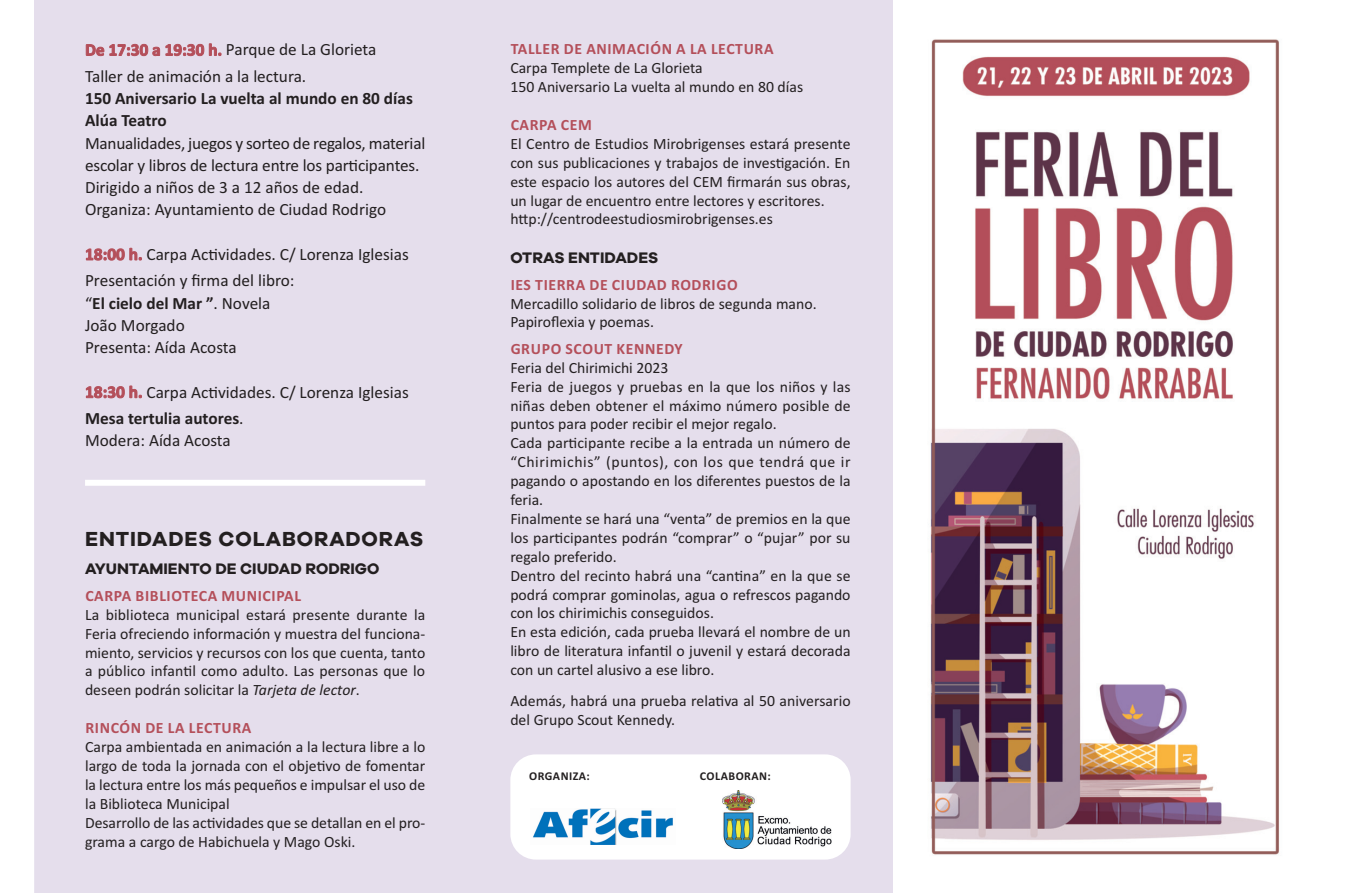
<style>
.page{position:relative;width:1361px;height:893px;background:#fff}
.page>*{position:absolute;margin:0;border:0;box-sizing:border-box;transform-origin:0 0}
.t1{font:700 21px "Galano Grotesque";letter-spacing:.04em;color:#231f20}
.t2{font:17.25px/22.2px "Calibri";color:#231f20}
.t3{font:700 17.25px/22.2px "Calibri";color:#231f20}
.t4{font:15.75px/18.9px "Calibri";color:#231f20}
.t5{font:700 15.75px "Calibri";letter-spacing:.04em;color:#b44f5a}
.t6{font:700 15.75px "Galano Grotesque";color:#231f20}
.t7{font:700 12px "Calibri";letter-spacing:.04em;color:#231f20}
.s1{font-weight:700;color:#b44f5a}
.s2{font-weight:700}
.s3{font-style:italic}
</style>
<div class="page">
<div style="left:34px;top:0;width:859px;height:893px;background:#e5deec"></div>
<img style="left:930px;top:39px;width:349px;height:816px">
<div style="left:85px;top:480px;width:340px;height:6px;background:#fff"></div>
<div style="left:510px;top:754px;width:340px;height:105px;background:#fff;border-radius:26px"></div>
<img style="left:722px;top:790px;width:109px;height:59px">
<img style="left:533px;top:809px;width:140px;height:35px">
<p class="t2" style="left:85px;top:38px;width:293px;line-height:26.5px"><span class="s1">De 17:30 a 19:30 h.</span> Parque de La Glorieta<br>Taller de animación a la lectura.</p>
<p class="t3" style="left:85px;top:89px;width:329px">150 Aniversario La vuelta al mundo en 80 días<br>Alúa Teatro</p>
<p class="t2" style="left:85px;top:133px;width:342px">Manualidades, juegos y sorteo de regalos, material escolar y libros de lectura entre los participantes.<br>Dirigido a niños de 3 a 12 años de edad.<br>Organiza: Ayuntamiento de Ciudad Rodrigo</p>
<p class="t2" style="left:85px;top:242px;width:325px;line-height:26.5px"><span class="s1">18:00 h.</span> Carpa Actividades. C/ Lorenza Iglesias<br>Presentación y firma del libro:</p>
<p class="t2" style="left:85px;top:293px;width:187px">“<span class="s2">El cielo del Mar ”</span>. Novela<br>João Morgado<br>Presenta: Aída Acosta</p>
<p class="t2" style="left:85px;top:380px;width:325px;line-height:26.5px"><span class="s1">18:30 h.</span> Carpa Actividades. C/ Lorenza Iglesias<br><span class="s2">Mesa tertulia autores</span>.</p>
<p class="t2" style="left:85px;top:431px;width:147px">Modera: Aída Acosta</p>
<h1 class="t1" style="left:85px;top:527px;width:340px">ENTIDADES COLABORADORAS</h1>
<p class="t6" style="left:85px;top:559px;width:296px">AYUNTAMIENTO DE CIUDAD RODRIGO</p>
<p class="t5" style="left:85px;top:590px;width:217px">CARPA BIBLIOTECA MUNICIPAL</p>
<p class="t4" style="left:85px;top:606px;width:342px;text-align:justify">La biblioteca municipal estará presente durante la Feria ofreciendo información y muestra del funciona&shy;miento, servicios y recursos con los que cuenta, tanto a público infantil como adulto. Las personas que lo deseen podrán solicitar la <span class="s3">Tarjeta de lector</span>.</p>
<p class="t5" style="left:85px;top:722px;width:168px">RINCÓN DE LA LECTURA</p>
<p class="t4" style="left:85px;top:739px;width:342px">Carpa ambientada en animación a la lectura libre a lo largo de toda la jornada con el objetivo de fomentar la lectura entre los más pequeños e impulsar el uso de la Biblioteca Municipal<br>Desarrollo de las actividades que se detallan en el pro&shy;grama a cargo de Habichuela y Mago Oski.</p>
<p class="t5" style="left:511px;top:44px;width:264px">TALLER DE ANIMACIÓN A LA LECTURA</p>
<p class="t4" style="left:510px;top:60px;width:294px">Carpa Templete de La Glorieta<br>150 Aniversario La vuelta al mundo en 80 días</p>
<p class="t5" style="left:511px;top:119px;width:83px">CARPA CEM</p>
<p class="t4" style="left:510px;top:135px;width:342px">El Centro de Estudios Mirobrigenses estará presente con sus publicaciones y trabajos de investigación. En este espacio los autores del CEM firmarán sus obras, un lugar de encuentro entre lectores y escritores. http://centrodeestudiosmirobrigenses.es</p>
<p class="t6" style="left:510px;top:248px;width:149px">OTRAS ENTIDADES</p>
<p class="t5" style="left:511px;top:279px;width:229px">IES TIERRA DE CIUDAD RODRIGO</p>
<p class="t4" style="left:510px;top:295px;width:308px">Mercadillo solidario de libros de segunda mano.<br>Papiroflexia y poemas.</p>
<p class="t5" style="left:511px;top:343px;width:173px">GRUPO SCOUT KENNEDY</p>
<p class="t4" style="left:510px;top:359px;width:342px">Feria del Chirimichi 2023<br>Feria de juegos y pruebas en la que los niños y las niñas deben obtener el máximo número posible de puntos para poder recibir el mejor regalo.<br>Cada participante recibe a la entrada un número de “Chirimichis” (puntos), con los que tendrá que ir pagando o apostando en los diferentes puestos de la feria.<br>Finalmente se hará una “venta” de premios en la que los participantes podrán “comprar” o “pujar” por su regalo preferido.<br>Dentro del recinto habrá una “cantina” en la que se podrá comprar gominolas, agua o refrescos pagando con los chirimichis conseguidos.<br>En esta edición, cada prueba llevará el nombre de un libro de literatura infantil o juvenil y estará decorada con un cartel alusivo a ese libro.</p>
<p class="t4" style="left:510px;top:693px;width:342px">Además, habrá una prueba relativa al 50 aniversario del Grupo Scout Kennedy.</p>
<p class="t7" style="left:529px;top:772px;width:62px">ORGANIZA:</p>
<p class="t7" style="left:700px;top:772px;width:72px">COLABORAN:</p>
</div>
